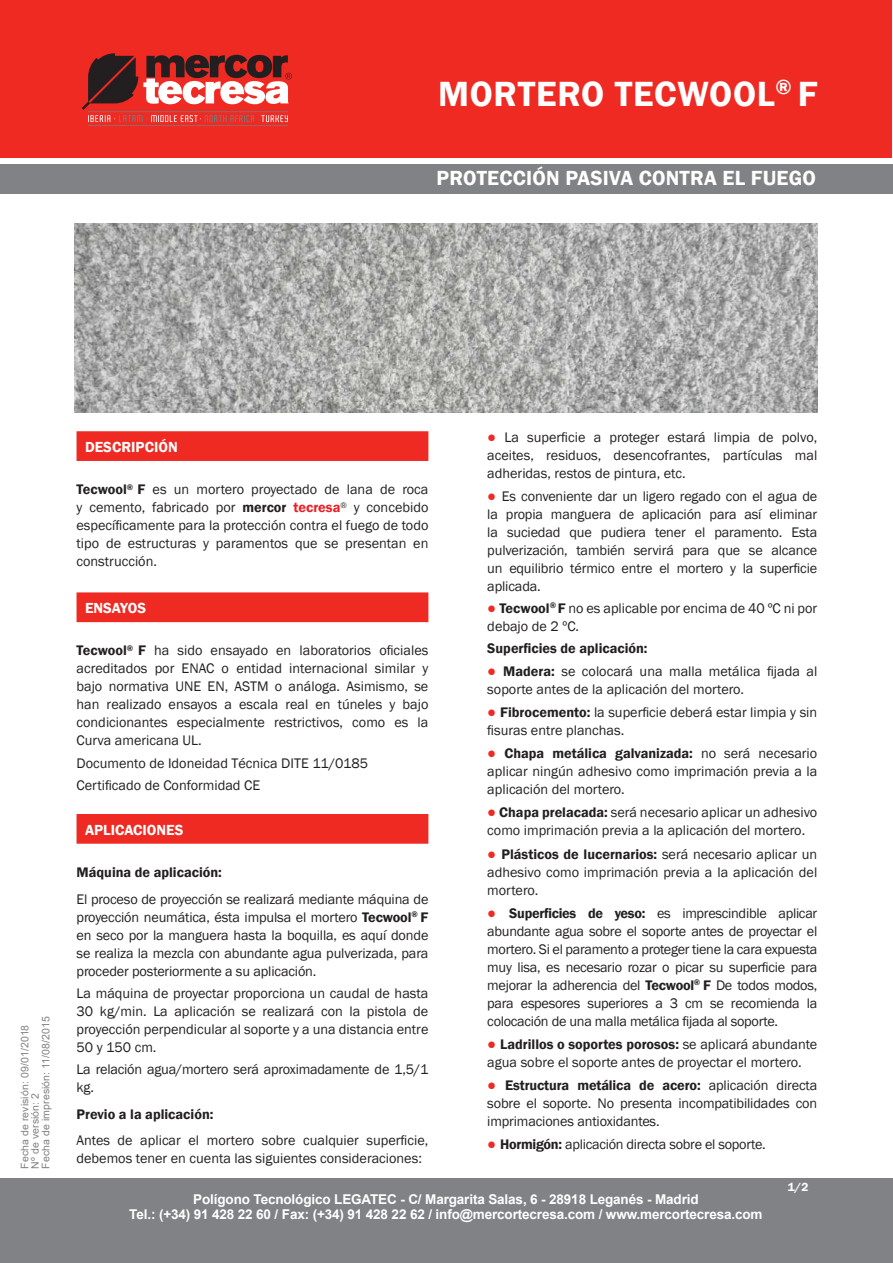
<style>
.page{position:relative;width:893px;height:1263px;background:#fff}
.page>*{position:absolute;margin:0;border:0;box-sizing:border-box;transform-origin:0 0}
.t1{font:600 36px "Franklin Gothic";letter-spacing:.02em;color:#fff}
.t2{font:600 21px "Franklin Gothic";letter-spacing:.01em;color:#fff}
.t3{font:600 15px "Franklin Gothic";color:#fff}
.t4{font:14.25px/18px "Franklin Gothic";color:#231f20;text-align:justify}
.t5{font:600 14.25px "Franklin Gothic";color:#231f20}
.t6{font:14.25px "Franklin Gothic";letter-spacing:-.02em;color:#231f20}
.t7{font:700 13.5px/15px "Arial";letter-spacing:-.01em;color:#fff;text-align:center}
.t8{font:600 12px "Franklin Gothic";color:#fff}
.t9{font:10.5px/10.5px "Arial";letter-spacing:.01em;color:#808285}
.s1{font-weight:600}
.s2{font-weight:600;color:#ee1d23}
.s3{font-size:15px;color:#ee2a23}
</style>
<div class="page">
<div style="left:0;top:1178px;width:893px;height:85px;background:#808285"></div>
<div style="left:0;top:164px;width:893px;height:30px;background:#808285"></div>
<div style="left:0;top:0;width:892px;height:158px;background:#ee2a23"></div>
<svg style="left:82px;top:53px;width:210px;height:69px"></svg>
<hr style="left:88px;top:111px;width:200px;height:1px;background:#7a7c7f">
<hr style="left:88px;top:125px;width:200px;height:1px;background:#7a7c7f">
<div style="left:77px;top:431px;width:351px;height:30px;background:#ee2a23"></div>
<div style="left:77px;top:592px;width:351px;height:30px;background:#ee2a23"></div>
<div style="left:77px;top:814px;width:351px;height:30px;background:#ee2a23"></div>
<img style="left:75px;top:224px;width:743px;height:188px">
<h1 class="t1" style="left:438px;top:72px;width:381px">MORTERO TECWOOL<sup>®</sup> F</h1>
<h2 class="t2" style="left:437px;top:165px;width:381px">PROTECCIÓN PASIVA CONTRA EL FUEGO</h2>
<p class="t9" style="left:19px;top:1169px;width:154px;rotate:-90deg">Fecha de revisión: 09/01/2018<br>Nº de versión: 2<br>Fecha de impresión: 11/08/2015</p>
<p class="t3" style="left:85px;top:438px;width:94px">DESCRIPCIÓN</p>
<p class="t4" style="left:77px;top:481px;width:353px"><span class="s1">Tecwool</span><sup>®</sup> <span class="s1">F</span> es un mortero proyectado de lana de roca y cemento, fabricado por <span class="s1">mercor</span> <span class="s2">tecresa</span><sup>®</sup> y concebido específicamente para la protección contra el fuego de todo tipo de estructuras y paramentos que se presentan en construcción.</p>
<p class="t3" style="left:85px;top:599px;width:63px">ENSAYOS</p>
<p class="t4" style="left:77px;top:642px;width:353px"><span class="s1">Tecwool</span><sup>®</sup> <span class="s1">F</span> ha sido ensayado en laboratorios oficiales acreditados por ENAC o entidad internacional similar y bajo normativa UNE EN, ASTM o análoga. Asimismo, se han realizado ensayos a escala real en túneles y bajo condicionantes especialmente restrictivos, como es la Curva americana UL.</p>
<p class="t4" style="left:77px;top:752px;width:293px;line-height:22.2px">Documento de Idoneidad Técnica DITE 11/0185<br>Certificado de Conformidad CE</p>
<p class="t3" style="left:85px;top:820px;width:100px">APLICACIONES</p>
<p class="t5" style="left:77px;top:863px;width:147px">Máquina de aplicación:</p>
<p class="t4" style="left:77px;top:890px;width:353px">El proceso de proyección se realizará mediante máquina de proyección neumática, ésta impulsa el mortero <span class="s1">Tecwool</span><sup>®</sup> <span class="s1">F </span>en seco por la manguera hasta la boquilla, es aquí donde se realiza la mezcla con abundante agua pulverizada, para proceder posteriormente a su aplicación.</p>
<p class="t4" style="left:77px;top:984px;width:353px">La máquina de proyectar proporciona un caudal de hasta 30 kg/min. La aplicación se realizará con la pistola de proyección perpendicular al soporte y a una distancia entre 50 y 150 cm.</p>
<p class="t4" style="left:77px;top:1060px;width:353px">La relación agua/mortero será aproximadamente de 1,5/1 kg.</p>
<p class="t5" style="left:77px;top:1105px;width:138px">Previo a la aplicación:</p>
<p class="t4" style="left:77px;top:1131px;width:353px">Antes de aplicar el mortero sobre cualquier superficie, debemos tener en cuenta las siguientes consideraciones:</p>
<p class="t4" style="left:487px;top:429px;width:331px"><span class="s3">●</span> La superficie a proteger estará limpia de polvo, aceites, residuos, desencofrantes, partículas mal adheridas, restos de pintura, etc.</p>
<p class="t4" style="left:487px;top:487px;width:331px"><span class="s3">●</span> Es conveniente dar un ligero regado con el agua de la propia manguera de aplicación para así eliminar la suciedad que pudiera tener el paramento. Esta pulverización, también servirá para que se alcance un equilibrio térmico entre el mortero y la superficie aplicada.</p>
<p class="t4" style="left:487px;top:599px;width:331px"><span class="s3">●</span> <span class="s1">Tecwool</span><sup>®</sup> <span class="s1">F</span> no es aplicable por encima de 40 ºC ni por debajo de 2 ºC.</p>
<p class="t5" style="left:487px;top:639px;width:162px">Superficies de aplicación:</p>
<p class="t4" style="left:487px;top:663px;width:331px"><span class="s3">●</span> <span class="s1">Madera:</span> se colocará una malla metálica fijada al soporte antes de la aplicación del mortero.</p>
<p class="t4" style="left:487px;top:704px;width:331px"><span class="s3">●</span> <span class="s1">Fibrocemento:</span> la superficie deberá estar limpia y sin fisuras entre planchas.</p>
<p class="t4" style="left:487px;top:745px;width:331px"><span class="s3">●</span> <span class="s1">Chapa metálica galvanizada:</span> no será necesario aplicar ningún adhesivo como imprimación previa a la aplicación del mortero.</p>
<p class="t4" style="left:487px;top:804px;width:331px"><span class="s3">●</span> <span class="s1">Chapa prelacada:</span> será necesario aplicar un adhesivo como imprimación previa a la aplicación del mortero.</p>
<p class="t4" style="left:487px;top:845px;width:331px"><span class="s3">●</span> <span class="s1">Plásticos de lucernarios:</span> será necesario aplicar un adhesivo como imprimación previa a la aplicación del mortero.</p>
<p class="t4" style="left:487px;top:904px;width:332px"><span class="s3">●</span> <span class="s1">Superficies de yeso:</span> es imprescindible aplicar abundante agua sobre el soporte antes de proyectar el mortero. Si el paramento a proteger tiene la cara expuesta muy lisa, es necesario rozar o picar su superficie para mejorar la adherencia del <span class="s1">Tecwool</span><sup>®</sup> <span class="s1">F</span> De todos modos, para espesores superiores a 3 cm se recomienda la colocación de una malla metálica fijada al soporte.</p>
<p class="t4" style="left:487px;top:1035px;width:331px"><span class="s3">●</span> <span class="s1">Ladrillos o soportes porosos:</span> se aplicará abundante agua sobre el soporte antes de proyectar el mortero.</p>
<p class="t4" style="left:487px;top:1076px;width:331px"><span class="s3">●</span> <span class="s1">Estructura metálica de acero:</span> aplicación directa sobre el soporte. No presenta incompatibilidades con imprimaciones antioxidantes.</p>
<p class="t6" style="left:487px;top:1135px;width:280px"><span class="s3">●</span> <span class="s1">Hormigón:</span> aplicación directa sobre el soporte.</p>
<p class="t7" style="left:129px;top:1192px;width:635px">Polígono Tecnológico LEGATEC - C/ Margarita Salas, 6 - 28918 Leganés - Madrid<br>Tel.: (+34) 91 428 22 60 / Fax: (+34) 91 428 22 62 / info@mercortecresa.com / www.mercortecresa.com</p>
<p class="t8" style="left:788px;top:1180px;width:22px">1/2</p>
</div>
